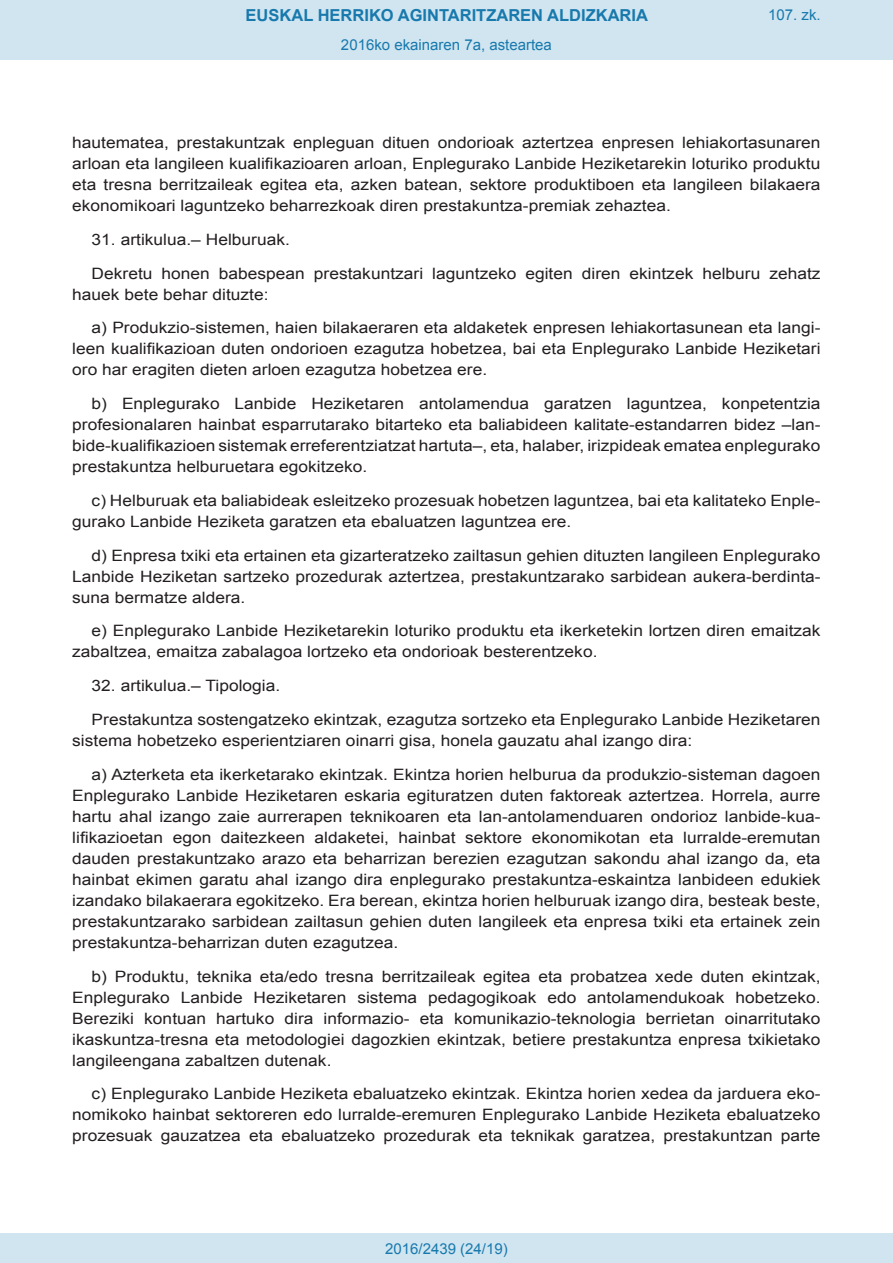
<style>
.page{position:relative;width:893px;height:1263px;background:#fff}
.page>*{position:absolute;margin:0;border:0;box-sizing:border-box;transform-origin:0 0}
.t1{font:700 16.5px "Arial";color:#1879ad}
.BOPVDetalle{font:15.6px/21px "Arial";color:#231f20;text-align:justify;scale:1.11 1}
.Paginacion_Centro{font:15px "Arial";color:#1879ad}
</style>
<div class="page">
<div style="left:0;top:0;width:893px;height:60px;background:#d0e5f0"></div>
<div style="left:0;top:1233px;width:893px;height:30px;background:#d0e5f0"></div>
<p class="t1" style="left:246px;top:4px;width:404px">EUSKAL HERRIKO AGINTARITZAREN ALDIZKARIA</p>
<p class="Paginacion_Centro" style="left:341px;top:35px;width:212px">2016ko ekainaren 7a, asteartea</p>
<p class="Paginacion_Centro" style="left:768px;top:5px;width:54px">107. zk.</p>
<p class="BOPVDetalle" style="left:72px;top:132px;width:676px">hautematea, prestakuntzak enpleguan dituen ondorioak aztertzea enpresen lehiakortasunaren arloan eta langileen kualifikazioaren arloan, Enplegurako Lanbide Heziketarekin loturiko produktu eta tresna berritzaileak egitea eta, azken batean, sektore produktiboen eta langileen bilakaera ekonomikoari laguntzeko beharrezkoak diren prestakuntza-premiak zehaztea.</p>
<p class="BOPVDetalle" style="left:92px;top:229px;width:180px">31. artikulua.– Helburuak.</p>
<p class="BOPVDetalle" style="left:72px;top:263px;width:676px;text-indent:19px">Dekretu honen babespean prestakuntzari laguntzeko egiten diren ekintzek helburu zehatz hauek bete behar dituzte:</p>
<p class="BOPVDetalle" style="left:72px;top:318px;width:676px;text-indent:19px">a) Produkzio-sistemen, haien bilakaeraren eta aldaketek enpresen lehiakortasunean eta langi&shy;leen kualifikazioan duten ondorioen ezagutza hobetzea, bai eta Enplegurako Lanbide Heziketari oro har eragiten dieten arloen ezagutza hobetzea ere.</p>
<p class="BOPVDetalle" style="left:72px;top:393px;width:676px;text-indent:19px">b) Enplegurako Lanbide Heziketaren antolamendua garatzen laguntzea, konpetentzia profesionalaren hainbat esparrutarako bitarteko eta baliabideen kalitate-estandarren bidez –lan&shy;bide-kualifikazioen sistemak erreferentziatzat hartuta–, eta, halaber, irizpideak ematea enplegurako prestakuntza helburuetara egokitzeko.</p>
<p class="BOPVDetalle" style="left:72px;top:490px;width:676px;text-indent:19px">c) Helburuak eta baliabideak esleitzeko prozesuak hobetzen laguntzea, bai eta kalitateko Enple&shy;gurako Lanbide Heziketa garatzen eta ebaluatzen laguntzea ere.</p>
<p class="BOPVDetalle" style="left:72px;top:545px;width:676px;text-indent:19px">d) Enpresa txiki eta ertainen eta gizarteratzeko zailtasun gehien dituzten langileen Enplegurako Lanbide Heziketan sartzeko prozedurak aztertzea, prestakuntzarako sarbidean aukera-berdinta&shy;suna bermatze aldera.</p>
<p class="BOPVDetalle" style="left:72px;top:621px;width:676px;text-indent:19px">e) Enplegurako Lanbide Heziketarekin loturiko produktu eta ikerketekin lortzen diren emaitzak zabaltzea, emaitza zabalagoa lortzeko eta ondorioak besterentzeko.</p>
<p class="BOPVDetalle" style="left:92px;top:675px;width:171px">32. artikulua.– Tipologia.</p>
<p class="BOPVDetalle" style="left:72px;top:709px;width:676px;text-indent:19px">Prestakuntza sostengatzeko ekintzak, ezagutza sortzeko eta Enplegurako Lanbide Heziketaren sistema hobetzeko esperientziaren oinarri gisa, honela gauzatu ahal izango dira:</p>
<p class="BOPVDetalle" style="left:72px;top:764px;width:676px;text-indent:19px">a) Azterketa eta ikerketarako ekintzak. Ekintza horien helburua da produkzio-sisteman dagoen Enplegurako Lanbide Heziketaren eskaria egituratzen duten faktoreak aztertzea. Horrela, aurre hartu ahal izango zaie aurrerapen teknikoaren eta lan-antolamenduaren ondorioz lanbide-kua&shy;lifikazioetan egon daitezkeen aldaketei, hainbat sektore ekonomikotan eta lurralde-eremutan dauden prestakuntzako arazo eta beharrizan berezien ezagutzan sakondu ahal izango da, eta hainbat ekimen garatu ahal izango dira enplegurako prestakuntza-eskaintza lanbideen edukiek izandako bilakaerara egokitzeko. Era berean, ekintza horien helburuak izango dira, besteak beste, prestakuntzarako sarbidean zailtasun gehien duten langileek eta enpresa txiki eta ertainek zein prestakuntza-beharrizan duten ezagutzea.</p>
<p class="BOPVDetalle" style="left:72px;top:966px;width:676px;text-indent:19px">b) Produktu, teknika eta/edo tresna berritzaileak egitea eta probatzea xede duten ekintzak, Enplegurako Lanbide Heziketaren sistema pedagogikoak edo antolamendukoak hobetzeko.<br>Bereziki kontuan hartuko dira informazio- eta komunikazio-teknologia berrietan oinarritutako ikaskuntza-tresna eta metodologiei dagozkien ekintzak, betiere prestakuntza enpresa txikietako langileengana zabaltzen dutenak.</p>
<p class="BOPVDetalle" style="left:72px;top:1083px;width:676px;text-indent:19px">c) Enplegurako Lanbide Heziketa ebaluatzeko ekintzak. Ekintza horien xedea da jarduera eko&shy;nomikoko hainbat sektoreren edo lurralde-eremuren Enplegurako Lanbide Heziketa ebaluatzeko prozesuak gauzatzea eta ebaluatzeko prozedurak eta teknikak garatzea, prestakuntzan parte</p>
<p class="Paginacion_Centro" style="left:385px;top:1238px;width:124px">2016/2439 (24/19)</p>
</div>
